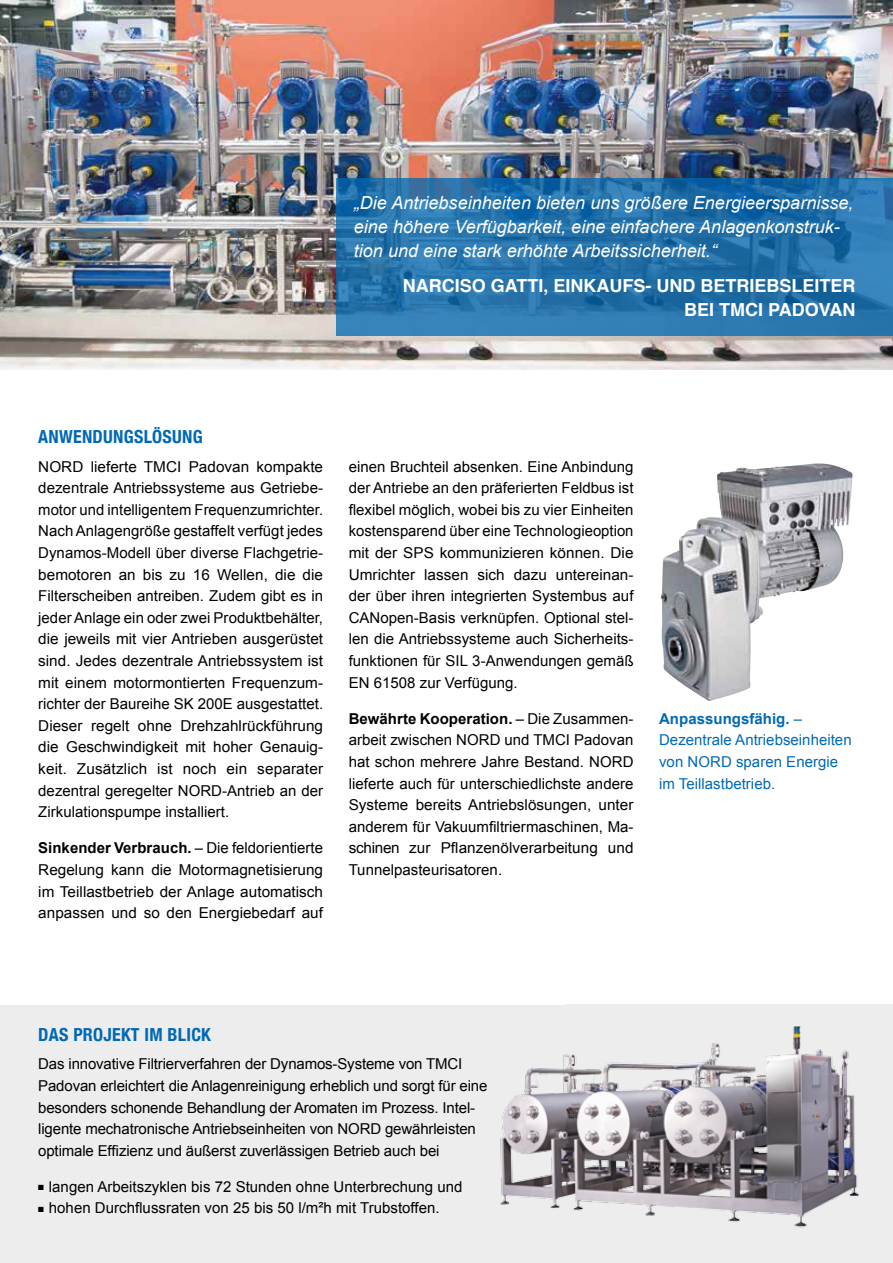
<style>
.page{position:relative;width:893px;height:1263px;background:#fff}
.page>*{position:absolute;margin:0;border:0;box-sizing:border-box;transform-origin:0 0}
.t1{font:italic 18px/24px "Arial";color:#fff}
.t2{font:700 18px/24px "Helvetica";color:#fff;text-align:right}
.t3{font:700 condensed 18px "Helvetica Neue";letter-spacing:.015em;color:#0069b4}
.t4{font:15px/21.6px "Arial";letter-spacing:-.01em;color:#000;text-align:justify}
.t5{font:15px/21.6px "Arial";color:#0069b4}
.s1{font-weight:700}
</style>
<div class="page">
<div style="left:0;top:1005px;width:893px;height:258px;background:#ededed"></div>
<img style="left:0;top:0;width:893px;height:370px">
<img style="left:661px;top:464px;width:151px;height:237px">
<img style="left:500px;top:1004px;width:368px;height:224px">
<svg style="left:336px;top:179px;width:557px;height:157px;background:#2673ab"></svg>
<p class="t1" style="left:354px;top:191px;width:501px">„Die Antriebseinheiten bieten uns größere Energieersparnisse, eine höhere Verfügbarkeit, eine einfachere Anlagenkonstruk&shy;tion und eine stark erhöhte Arbeitssicherheit.“</p>
<p class="t2" style="left:403px;top:274px;width:454px">NARCISO GATTI, EINKAUFS- UND BETRIEBSLEITER<br>BEI TMCI PADOVAN</p>
<p class="t3" style="left:38px;top:421px;width:166px">ANWENDUNGSLÖSUNG</p>
<p class="t4" style="left:38px;top:456px;width:286px">NORD lieferte TMCI Padovan kompakte dezentrale Antriebssysteme aus Getriebe&shy;motor und intelligentem Frequenzumrichter.<br>Nach Anlagengröße gestaffelt verfügt jedes Dynamos-Modell über diverse Flachgetrie&shy;bemotoren an bis zu 16 Wellen, die die Filterscheiben antreiben. Zudem gibt es in jeder Anlage ein oder zwei Produktbehälter, die jeweils mit vier Antrieben ausgerüstet sind. Jedes dezentrale Antriebssystem ist mit einem motormontierten Frequenzum&shy;richter der Baureihe SK 200E ausgestattet.<br>Dieser regelt ohne Drehzahlrückführung die Geschwindigkeit mit hoher Genauig&shy;keit. Zusätzlich ist noch ein separater dezentral geregelter NORD-Antrieb an der Zirkulationspumpe installiert.</p>
<p class="t4" style="left:38px;top:837px;width:286px"><span class="s1">Sinkender Verbrauch.</span> – Die feldorientierte Regelung kann die Motormagnetisierung im Teillastbetrieb der Anlage automatisch anpassen und so den Energiebedarf auf</p>
<p class="t4" style="left:349px;top:456px;width:286px">einen Bruchteil absenken. Eine Anbindung der Antriebe an den präferierten Feldbus ist flexibel möglich, wobei bis zu vier Einheiten kostensparend über eine Technologieoption mit der SPS kommunizieren können. Die Umrichter lassen sich dazu untereinan&shy;der über ihren integrierten Systembus auf CANopen-Basis verknüpfen. Optional stel&shy;len die Antriebssysteme auch Sicherheits&shy;funktionen für SIL 3-Anwendungen gemäß EN 61508 zur Verfügung.</p>
<p class="t4" style="left:349px;top:708px;width:286px"><span class="s1">Bewährte Kooperation.</span> – Die Zusammen&shy;arbeit zwischen NORD und TMCI Padovan hat schon mehrere Jahre Bestand. NORD lieferte auch für unterschiedlichste andere Systeme bereits Antriebslösungen, unter anderem für Vakuumfiltriermaschinen, Ma&shy;schinen zur Pflanzenölverarbeitung und Tunnelpasteurisatoren.</p>
<p class="t5" style="left:659px;top:708px;width:194px"><span class="s1">Anpassungsfähig.</span> –<br>Dezentrale Antriebseinheiten von NORD sparen Energie im Teillastbetrieb.</p>
<p class="t3" style="left:38px;top:1019px;width:174px">DAS PROJEKT IM BLICK</p>
<p class="t4" style="left:38px;top:1053px;width:451px;text-align:left">Das innovative Filtrierverfahren der Dynamos-Systeme von TMCI Padovan erleichtert die Anlagenreinigung erheblich und sorgt für eine besonders schonende Behandlung der Aromaten im Prozess. Intel&shy;ligente mechatronische Antriebseinheiten von NORD gewährleisten optimale Effizienz und äußerst zuverlässigen Betrieb auch bei</p>
<p class="t4" style="left:38px;top:1176px;width:426px">■ langen Arbeitszyklen bis 72 Stunden ohne Unterbrechung und</p>
<p class="t4" style="left:38px;top:1197px;width:403px">■ hohen Durchflussraten von 25 bis 50 l/m²h mit Trubstoffen.</p>
</div>
